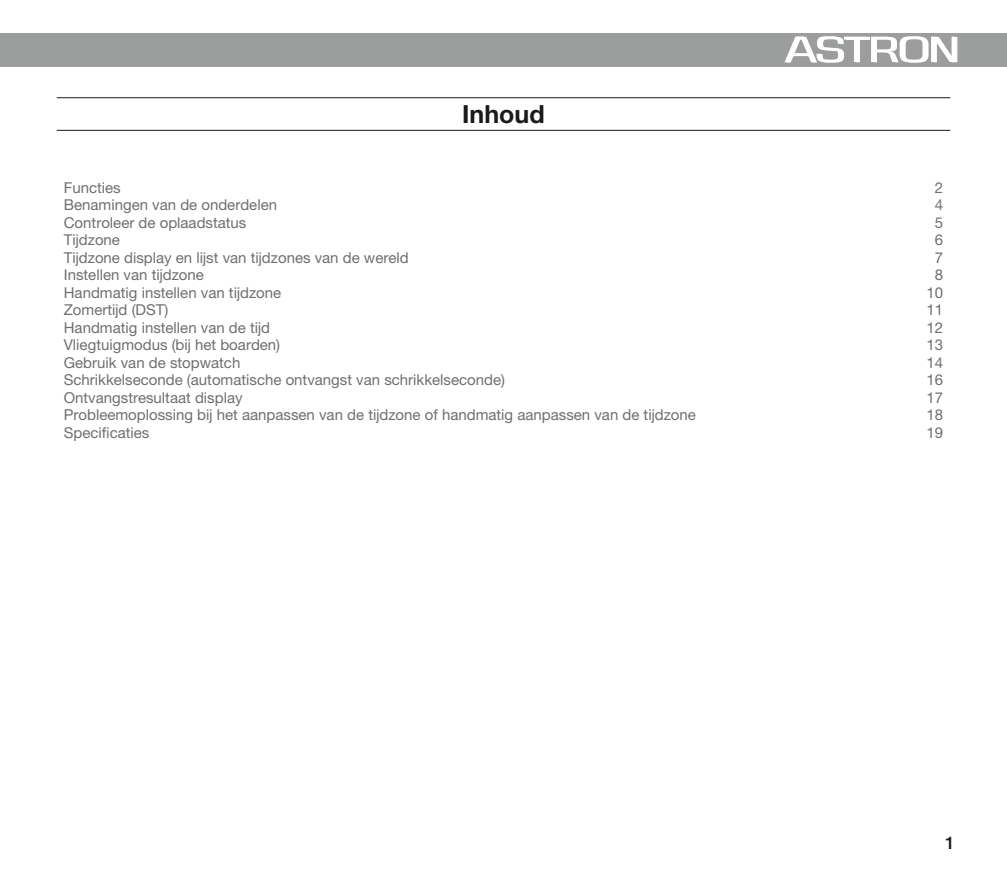
<style>
.page{position:relative;width:1007px;height:872px;background:#fff}
.page>*{position:absolute;margin:0;border:0;box-sizing:border-box;transform-origin:0 0}
.t1{font:700 25px "Helvetica Neue LT Pro";color:#1a1a18}
.t2{font:500 17.5px "Helvetica Neue LT Pro";color:#1a1a18}
.t3{font:15px "Helvetica Neue LT Pro";color:#6f6f6e}
</style>
<div class="page">
<div style="left:0;top:33px;width:1006px;height:33px;background:#9c9d9d"></div>
<hr style="left:57px;top:97px;width:893px;height:1px;background:#1a1a18">
<hr style="left:57px;top:130px;width:893px;height:1px;background:#1a1a18">
<svg style="left:784px;top:36px;width:173px;height:27px"></svg>
<h1 class="t1" style="left:462px;top:98px;width:84px">Inhoud</h1>
<p class="t3" style="left:64px;top:178px;width:58px">Functies</p>
<p class="t3" style="left:934px;top:178px;width:10px">2</p>
<p class="t3" style="left:64px;top:196px;width:215px">Benamingen van de onderdelen</p>
<p class="t3" style="left:934px;top:196px;width:10px">4</p>
<p class="t3" style="left:64px;top:213px;width:184px">Controleer de oplaadstatus</p>
<p class="t3" style="left:934px;top:213px;width:10px">5</p>
<p class="t3" style="left:64px;top:231px;width:58px">Tijdzone</p>
<p class="t3" style="left:934px;top:231px;width:10px">6</p>
<p class="t3" style="left:64px;top:248px;width:346px">Tijdzone display en lijst van tijdzones van de wereld</p>
<p class="t3" style="left:934px;top:248px;width:10px">7</p>
<p class="t3" style="left:64px;top:266px;width:142px">Instellen van tijdzone</p>
<p class="t3" style="left:934px;top:266px;width:10px">8</p>
<p class="t3" style="left:64px;top:283px;width:219px">Handmatig instellen van tijdzone</p>
<p class="t3" style="left:926px;top:283px;width:18px">10</p>
<p class="t3" style="left:64px;top:301px;width:106px">Zomertijd (DST)</p>
<p class="t3" style="left:926px;top:301px;width:18px">11</p>
<p class="t3" style="left:64px;top:318px;width:208px">Handmatig instellen van de tijd</p>
<p class="t3" style="left:926px;top:318px;width:18px">12</p>
<p class="t3" style="left:64px;top:336px;width:218px">Vliegtuigmodus (bij het boarden)</p>
<p class="t3" style="left:926px;top:336px;width:18px">13</p>
<p class="t3" style="left:64px;top:353px;width:178px">Gebruik van de stopwatch</p>
<p class="t3" style="left:926px;top:353px;width:18px">14</p>
<p class="t3" style="left:64px;top:371px;width:442px">Schrikkelseconde (automatische ontvangst van schrikkelseconde)</p>
<p class="t3" style="left:926px;top:371px;width:18px">16</p>
<p class="t3" style="left:64px;top:388px;width:180px">Ontvangstresultaat display</p>
<p class="t3" style="left:926px;top:388px;width:18px">17</p>
<p class="t3" style="left:64px;top:406px;width:633px">Probleemoplossing bij het aanpassen van de tijdzone of handmatig aanpassen van de tijdzone</p>
<p class="t3" style="left:926px;top:406px;width:18px">18</p>
<p class="t3" style="left:64px;top:423px;width:87px">Specificaties</p>
<p class="t3" style="left:926px;top:423px;width:18px">19</p>
<p class="t2" style="left:944px;top:832px;width:11px">1</p>
</div>
